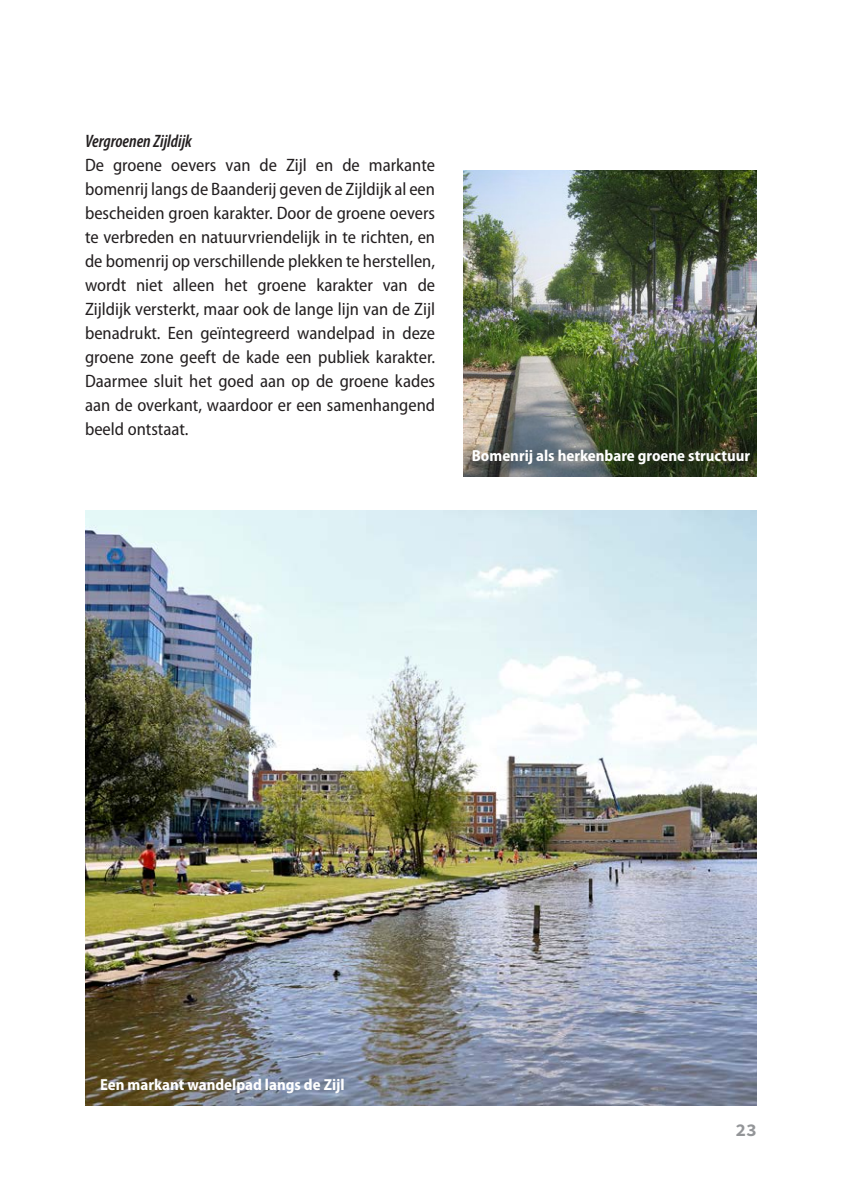
<style>
.page{position:relative;width:842px;height:1191px;background:#fff}
.page>*{position:absolute;margin:0;border:0;box-sizing:border-box;transform-origin:0 0}
.t1{font:semi-condensed 18px/24px "Myriad Pro";color:#231f20;text-align:justify}
.t2{font:italic 600 condensed 18px "Myriad Pro";color:#231f20}
.t3{font:700 18px "Source Code Pro";color:#939598}
.Broodtekst{font:700 semi-condensed 16px "Myriad Pro";color:#fff}
</style>
<div class="page">
<img style="left:85px;top:510px;width:672px;height:596px">
<img style="left:464px;top:170px;width:293px;height:306px">
<p class="t2" style="left:85px;top:131px;width:108px">Vergroenen Zijldijk</p>
<p class="t1" style="left:85px;top:153px;width:352px">De groene oevers van de Zijl en de markante bomenrij langs de Baanderij geven de Zijldijk al een bescheiden groen karakter. Door de groene oevers te verbreden en natuurvriendelijk in te richten, en de bomenrij op verschillende plekken te herstellen, wordt niet alleen het groene karakter van de Zijldijk versterkt, maar ook de lange lijn van de Zijl benadrukt. Een geïntegreerd wandelpad in deze groene zone geeft de kade een publiek karakter.<br>Daarmee sluit het goed aan op de groene kades aan de overkant, waardoor er een samenhangend beeld ontstaat.</p>
<p class="Broodtekst" style="left:472px;top:446px;width:280px">Bomenrij als herkenbare groene structuur</p>
<p class="Broodtekst" style="left:100px;top:1075px;width:246px">Een markant wandelpad langs de Zijl</p>
<p class="t3" style="left:735px;top:1117px;width:23px">23</p>
</div>
